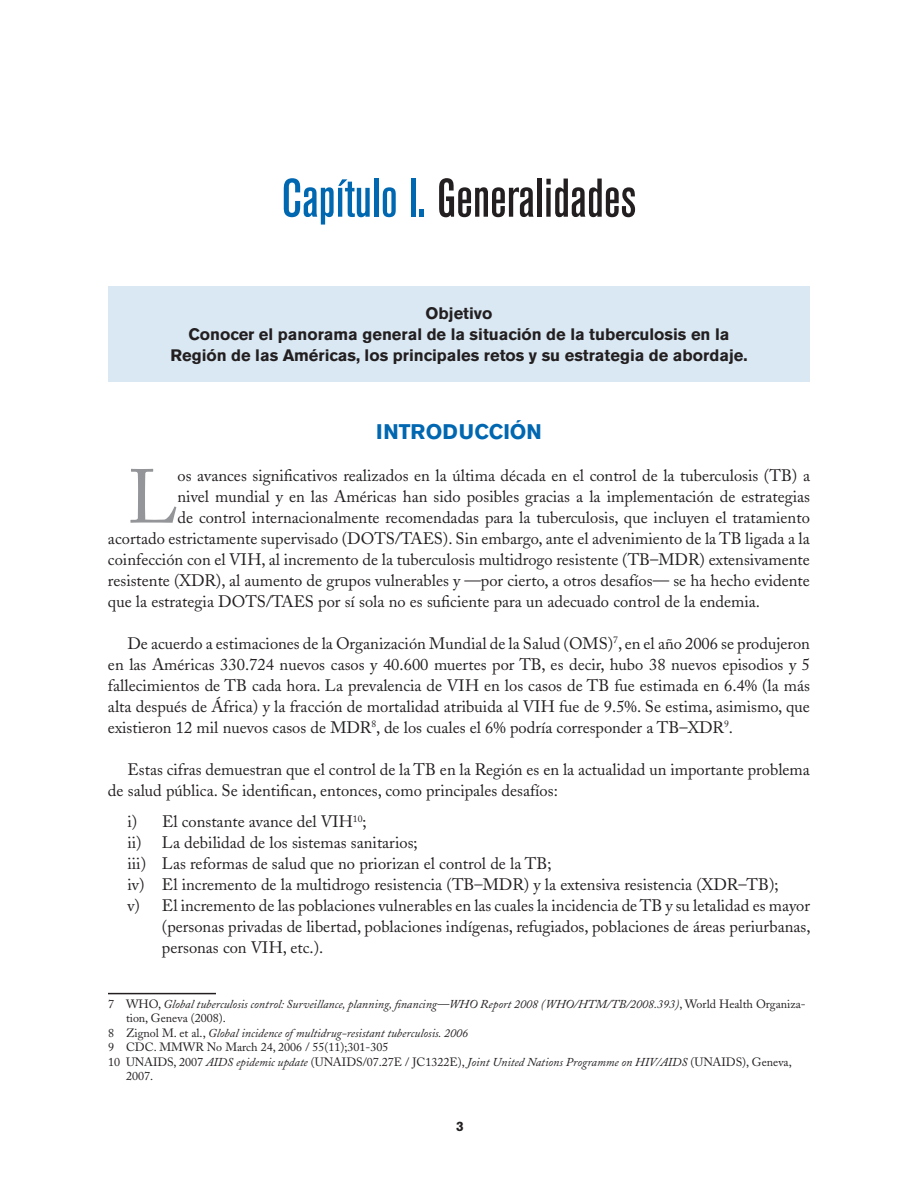
<style>
.page{position:relative;width:918px;height:1188px;background:#fff}
.page>*{position:absolute;margin:0;border:0;box-sizing:border-box;transform-origin:0 0}
.t1{font:75.6px "Adobe Caslon";color:#939598}
.t2{font:500 condensed 54px "Akzidenz Grotesk BE";color:#231f20}
.t3{font:700 21px "Akzidenz Grotesk BE";color:#0067b1}
.t4{font:16.5px/21px "Adobe Caslon";color:#231f20;text-align:justify}
.t5{font:700 16.5px/21px "Akzidenz Grotesk BE";color:#231f20;text-align:center}
.t6{font:700 13.5px "Akzidenz Grotesk BE";color:#231f20}
.t7{font:italic 12px "Adobe Caslon";color:#231f20}
.t8{font:12px "Adobe Caslon";color:#231f20}
.s1{color:#0067b1}
.s2{font-style:normal}
</style>
<div class="page">
<div style="left:108px;top:286px;width:702px;height:96px;background:#d9e8f3"></div>
<hr style="left:108px;top:993px;width:108px;height:1px;background:#231f20">
<h2 class="t2" style="left:282px;top:168px;width:356px"><span class="s1">Capítulo I.</span> Generalidades</h2>
<p class="t5" style="left:170px;top:302px;width:579px">Objetivo<br>Conocer el panorama general de la situación de la tuberculosis en la<br>Región de las Américas, los principales retos y su estrategia de abordaje.</p>
<p class="t3" style="left:376px;top:419px;width:23px">Introducci</p>
<p class="t3" style="left:510px;top:419px;width:31px">ón</p>
<h1 class="t1" style="left:128px;top:453px;width:52px">L</h1>
<p class="t4" style="left:178px;top:465px;width:634px">os avances significativos realizados en la última década en el control de la tuberculosis (TB) a</p>
<p class="t4" style="left:178px;top:486px;width:634px">nivel mundial y en las Américas han sido posibles gracias a la implementación de estrategias</p>
<p class="t4" style="left:178px;top:507px;width:634px">de control internacionalmente recomendadas para la tuberculosis, que incluyen el tratamiento</p>
<p class="t4" style="left:108px;top:528px;width:703px">acortado estrictamente supervisado (DOTS/TAES). Sin embargo, ante el advenimiento de la TB ligada a la</p>
<p class="t4" style="left:108px;top:549px;width:703px">coinfección con el VIH, al incremento de la tuberculosis multidrogo resistente (TB–MDR) extensivamente</p>
<p class="t4" style="left:108px;top:570px;width:703px">resistente (XDR), al aumento de grupos vulnerables y —por cierto, a otros desafíos— se ha hecho evidente</p>
<p class="t4" style="left:108px;top:591px;width:654px">que la estrategia DOTS/TAES por sí sola no es suficiente para un adecuado control de la endemia.</p>
<p class="t4" style="left:108px;top:633px;width:704px;text-indent:20px">De acuerdo a estimaciones de la Organización Mundial de la Salud (OMS)<sup>7</sup>, en el año 2006 se produjeron en las Américas 330.724 nuevos casos y 40.600 muertes por TB, es decir, hubo 38 nuevos episodios y 5 fallecimientos de TB cada hora. La prevalencia de VIH en los casos de TB fue estimada en 6.4% (la más alta después de África) y la fracción de mortalidad atribuida al VIH fue de 9.5%. Se estima, asimismo, que existieron 12 mil nuevos casos de MDR<sup>8</sup>, de los cuales el 6% podría corresponder a TB–XDR<sup>9</sup>.</p>
<p class="t4" style="left:108px;top:759px;width:703px;text-indent:20px">Estas cifras demuestran que el control de la TB en la Región es en la actualidad un importante problema de salud pública. Se identifican, entonces, como principales desafíos:</p>
<p class="t4" style="left:128px;top:811px;width:241px">i) El constante avance del VIH<sup>10</sup>;</p>
<p class="t4" style="left:127px;top:832px;width:292px">ii) La debilidad de los sistemas sanitarios;</p>
<p class="t4" style="left:127px;top:853px;width:426px">iii) Las reformas de salud que no priorizan el control de la TB;</p>
<p class="t4" style="left:127px;top:874px;width:653px">iv) El incremento de la multidrogo resistencia (TB–MDR) y la extensiva resistencia (XDR–TB);</p>
<p class="t4" style="left:127px;top:895px;width:684px">v) El incremento de las poblaciones vulnerables en las cuales la incidencia de TB y su letalidad es mayor</p>
<p class="t4" style="left:162px;top:916px;width:650px">(personas privadas de libertad, poblaciones indígenas, refugiados, poblaciones de áreas periurbanas,</p>
<p class="t4" style="left:162px;top:937px;width:163px">personas con VIH, etc.).</p>
<p class="t7" style="left:108px;top:997px;width:699px"><span class="s2">7 WHO,</span> Global tuberculosis control: Surveillance, planning, financing—WHO Report 2008 (WHO/HTM/TB/2008.393)<span class="s2">, World Health Organiza-</span></p>
<p class="t8" style="left:126px;top:1011px;width:101px">tion, Geneva (2008).</p>
<p class="t7" style="left:108px;top:1026px;width:362px"><span class="s2">8 Zignol M. et al.,</span> Global incidence of multidrug-resistant tuberculosis. 2006</p>
<p class="t8" style="left:108px;top:1040px;width:282px">9 CDC. MMWR No March 24, 2006 / 55(11);301-305</p>
<p class="t7" style="left:108px;top:1055px;width:685px"><span class="s2">10 UNAIDS, 2007</span> AIDS epidemic update <span class="s2">(UNAIDS/07.27E / JC1322E),</span> Joint United Nations Programme on HIV/AIDS <span class="s2">(UNAIDS), Geneva,</span></p>
<p class="t8" style="left:126px;top:1069px;width:29px">2007.</p>
<p class="t6" style="left:456px;top:1118px;width:9px">3</p>
</div>
